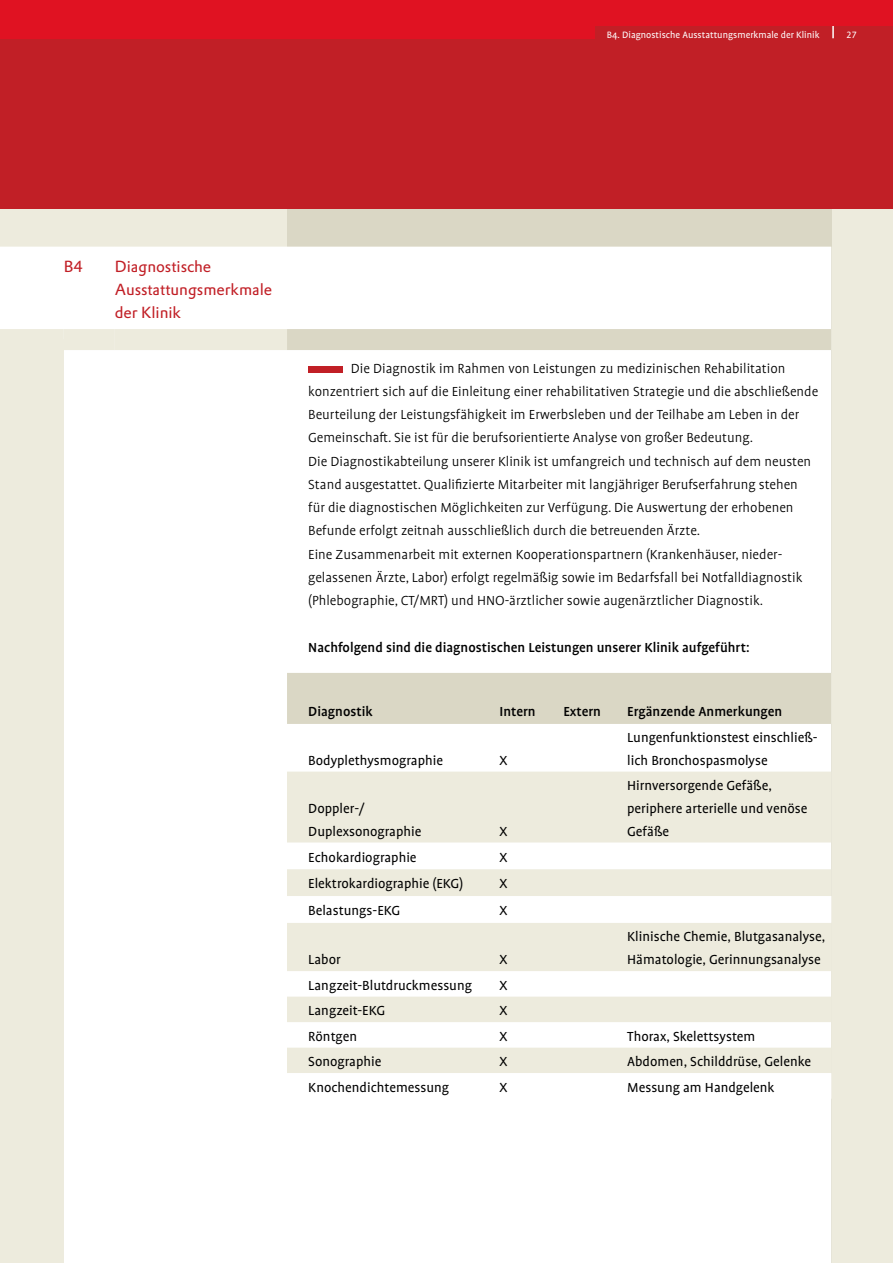
<style>
.page{position:relative;width:893px;height:1263px;background:#edebdd}
.page>*{position:absolute;margin:0;border:0;box-sizing:border-box;transform-origin:0 0}
.t1{font:15.75px/23.2px "DTL Prokyon T";letter-spacing:-.005em;color:#c11f26}
.t2{font:300 15px/23.2px "Profile Pro";color:#000}
.t3{font:15px/23.2px "Profile";color:#000}
.t4{font:500 15px "Profile Pro";color:#000}
.t5{font:10.5px "Profile";color:#fff}
.t6{font:10.5px "Profile NO";color:#fff}
</style>
<div class="page">
<div style="left:287px;top:0;width:544px;height:1263px;background:#dad7c5"></div>
<div style="left:0;top:0;width:893px;height:208px;background:#c11f26"></div>
<hr style="left:832px;top:0;width:2px;height:38px;background:#fff">
<div style="left:0;top:0;width:595px;height:38px;background:#e01222"></div>
<div style="left:549px;top:0;width:344px;height:26px;background:#e01222"></div>
<hr style="left:0;top:0;width:1px;height:1263px;background:#edebdd">
<hr style="left:0;top:0;width:1px;height:38px;background:#e01222">
<div style="left:0;top:247px;width:831px;height:1016px;background:#fff"></div>
<svg style="left:0;top:350px;width:64px;height:913px"></svg>
<div style="left:287px;top:329px;width:544px;height:21px;background:#dad7c5"></div>
<div style="left:0;top:329px;width:64px;height:21px;background:#edebdd"></div>
<div style="left:64px;top:329px;width:51px;height:21px;background:#edebdd"></div>
<div style="left:115px;top:329px;width:172px;height:21px;background:#edebdd"></div>
<div style="left:308px;top:366px;width:34px;height:7px;background:#c11f26"></div>
<svg style="left:287px;top:673px;width:544px;height:99px"></svg>
<svg style="left:287px;top:772px;width:544px;height:301px;background:#f2f0e6"></svg>
<div style="left:287px;top:896px;width:544px;height:27px;background:#fff"></div>
<div style="left:287px;top:1073px;width:544px;height:26px;background:#fff"></div>
<p class="t5" style="left:607px;top:29px;width:214px">B4. Diagnostische Ausstattungsmerkmale der Klinik</p>
<p class="t6" style="left:847px;top:30px;width:12px">27</p>
<p class="t1" style="left:64px;top:254px;width:21px">B4</p>
<p class="t1" style="left:115px;top:254px;width:159px">Diagnostische<br>Ausstattungsmerkmale der Klinik</p>
<p class="t2" style="left:308px;top:357px;width:511px;text-indent:43px">Die Diagnostik im Rahmen von Leistungen zu medizinischen Rehabilitation konzentriert sich auf die Einleitung einer rehabilitativen Strategie und die abschließende Beurteilung der Leistungsfähigkeit im Erwerbsleben und der Teilhabe am Leben in der Gemeinschaft. Sie ist für die berufsorientierte Analyse von großer Bedeutung.<br>Die Diagnostikabteilung unserer Klinik ist umfangreich und technisch auf dem neusten Stand ausgestattet. Qualifizierte Mitarbeiter mit langjähriger Berufserfahrung stehen für die diagnostischen Möglichkeiten zur Verfügung. Die Auswertung der erhobenen Befunde erfolgt zeitnah ausschließlich durch die betreuenden Ärzte.<br>Eine Zusammenarbeit mit externen Kooperationspartnern (Krankenhäuser, nieder&shy;gelassenen Ärzte, Labor) erfolgt regelmäßig sowie im Bedarfsfall bei Notfalldiagnostik (Phlebographie, CT/MRT) und HNO-ärztlicher sowie augenärztlicher Diagnostik.</p>
<p class="t4" style="left:308px;top:638px;width:443px">Nachfolgend sind die diagnostischen Leistungen unserer Klinik aufgeführt:</p>
<p class="t4" style="left:308px;top:703px;width:66px">Diagnostik</p>
<p class="t4" style="left:500px;top:703px;width:38px">Intern</p>
<p class="t4" style="left:563px;top:703px;width:39px">Extern</p>
<p class="t4" style="left:627px;top:703px;width:157px">Ergänzende Anmerkungen</p>
<p class="t3" style="left:308px;top:749px;width:136px">Bodyplethysmographie</p>
<p class="t3" style="left:500px;top:749px;width:9px">X</p>
<p class="t3" style="left:627px;top:726px;width:192px">Lungenfunktionstest einschließ&shy;lich Bronchospasmolyse</p>
<p class="t3" style="left:308px;top:797px;width:115px">Doppler-/<br>Duplexsonographie</p>
<p class="t3" style="left:500px;top:820px;width:9px">X</p>
<p class="t3" style="left:308px;top:845px;width:110px">Echokardiographie</p>
<p class="t3" style="left:500px;top:845px;width:9px">X</p>
<p class="t3" style="left:308px;top:872px;width:156px">Elektrokardiographie (EKG)</p>
<p class="t3" style="left:500px;top:872px;width:9px">X</p>
<p class="t3" style="left:308px;top:899px;width:93px">Belastungs-EKG</p>
<p class="t3" style="left:500px;top:899px;width:9px">X</p>
<p class="t3" style="left:308px;top:948px;width:34px">Labor</p>
<p class="t3" style="left:500px;top:948px;width:9px">X</p>
<p class="t3" style="left:627px;top:773px;width:182px">Hirnversorgende Gefäße, periphere arterielle und venöse<br>Gefäße</p>
<p class="t3" style="left:627px;top:925px;width:200px">Klinische Chemie, Blutgasanalyse,<br>Hämatologie, Gerinnungsanalyse</p>
<p class="t3" style="left:308px;top:973px;width:165px">Langzeit-Blutdruckmessung</p>
<p class="t3" style="left:500px;top:973px;width:9px">X</p>
<p class="t3" style="left:308px;top:999px;width:78px">Langzeit-EKG</p>
<p class="t3" style="left:500px;top:999px;width:9px">X</p>
<p class="t3" style="left:308px;top:1024px;width:50px">Röntgen</p>
<p class="t3" style="left:500px;top:1024px;width:9px">X</p>
<p class="t3" style="left:627px;top:1024px;width:130px">Thorax, Skelettsystem</p>
<p class="t3" style="left:308px;top:1050px;width:75px">Sonographie</p>
<p class="t3" style="left:500px;top:1050px;width:9px">X</p>
<p class="t3" style="left:627px;top:1050px;width:186px">Abdomen, Schilddrüse, Gelenke</p>
<p class="t3" style="left:308px;top:1076px;width:142px">Knochendichtemessung</p>
<p class="t3" style="left:500px;top:1076px;width:9px">X</p>
<p class="t3" style="left:627px;top:1076px;width:149px">Messung am Handgelenk</p>
</div>
